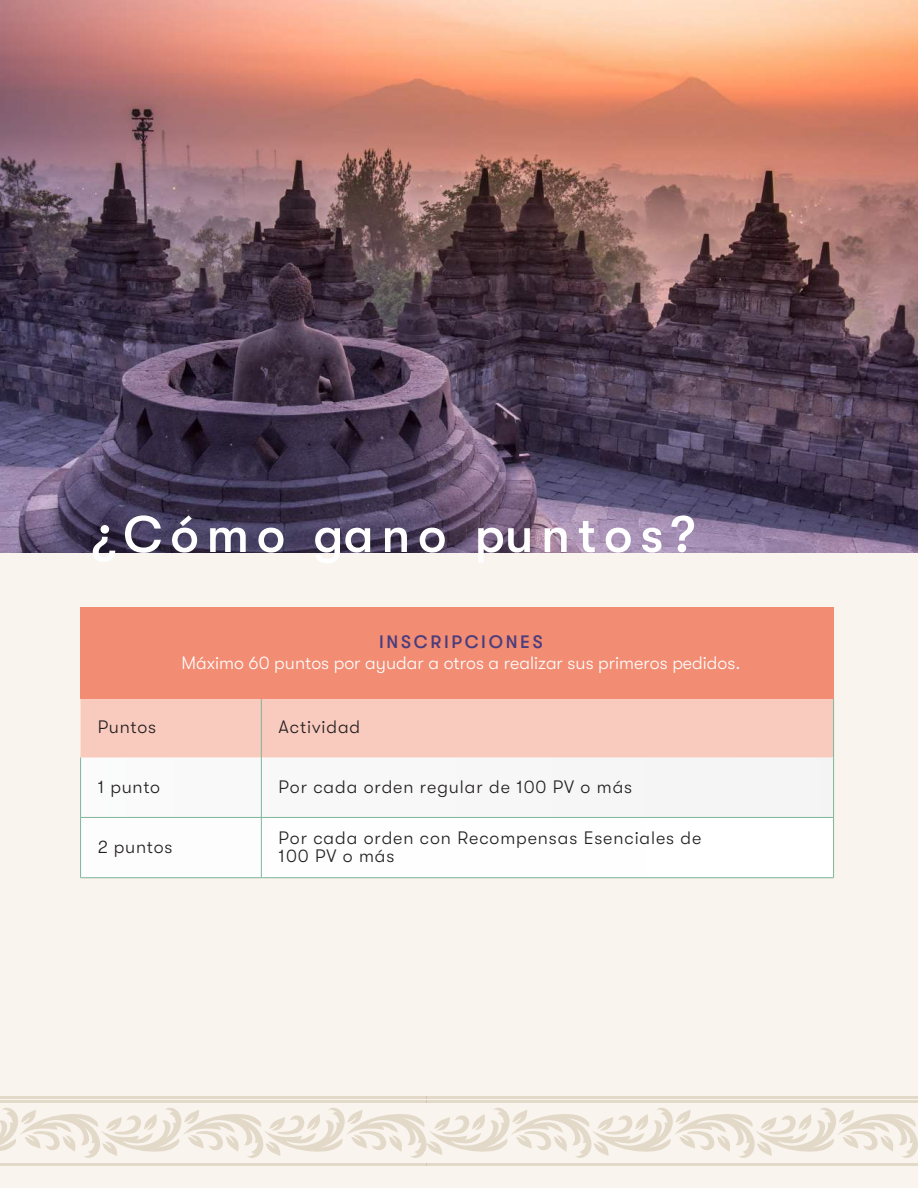
<style>
.page{position:relative;width:918px;height:1188px;background:#f9f4ee}
.page>*{position:absolute;margin:0;border:0;box-sizing:border-box;transform-origin:0 0}
.t1{font:500 51px "GT Walsheim Pro";letter-spacing:.15em;color:#fff}
.t2{font:300 18px/18px "GT Walsheim";letter-spacing:.05em;color:#221f1f}
.t3{font:300 18px "GT Walsheim";color:#fff}
.t4{font:500 18px "GT Walsheim Pro";letter-spacing:.15em;color:#4a3d7d}
.s1{font-family:"GT Walsheim Pro"}
</style>
<div class="page">
<hr style="left:0;top:1100px;width:427px;height:2px;background:#b29b73">
<hr style="left:0;top:1096px;width:427px;height:2px;background:#b29b73">
<hr style="left:0;top:1163px;width:427px;height:3px;background:#b29b73">
<svg style="left:0;top:1107px;width:918px;height:51px"></svg>
<hr style="left:427px;top:1100px;width:491px;height:2px;background:#b29b73">
<hr style="left:427px;top:1096px;width:491px;height:2px;background:#b29b73">
<hr style="left:427px;top:1163px;width:491px;height:3px;background:#b29b73">
<img style="left:0;top:0;width:918px;height:553px">
<div style="left:81px;top:608px;width:753px;height:91px;background:#f28c73"></div>
<div style="left:81px;top:699px;width:752px;height:59px;background:#f9cabe"></div>
<div style="left:81px;top:758px;width:752px;height:119px;background:#fbfbfb"></div>
<hr style="left:80px;top:758px;width:1px;height:59px;background:#80b49b">
<hr style="left:80px;top:817px;width:181px;height:1px;background:#80b49b">
<hr style="left:80px;top:818px;width:1px;height:60px;background:#80b49b">
<hr style="left:261px;top:817px;width:573px;height:1px;background:#80b49b">
<hr style="left:80px;top:877px;width:181px;height:1px;background:#80b49b">
<hr style="left:261px;top:877px;width:573px;height:1px;background:#80b49b">
<hr style="left:261px;top:758px;width:1px;height:59px;background:#80b49b">
<hr style="left:833px;top:758px;width:1px;height:59px;background:#80b49b">
<hr style="left:261px;top:818px;width:1px;height:60px;background:#80b49b">
<hr style="left:833px;top:818px;width:1px;height:60px;background:#80b49b">
<hr style="left:261px;top:699px;width:1px;height:59px;background:#80b49b">
<hr style="left:833px;top:699px;width:1px;height:59px;background:#80b49b">
<h1 class="t1" style="left:92px;top:506px;width:605px">¿Cómo gano puntos?</h1>
<p class="t4" style="left:379px;top:632px;width:165px">INSCRIPCIONES</p>
<p class="t3" style="left:181px;top:653px;width:561px">Máximo 60 puntos por ayudar a otros a realizar sus primeros pedidos.</p>
<p class="t2" style="left:98px;top:718px;width:60px">Puntos</p>
<p class="t2" style="left:279px;top:718px;width:83px">Actividad</p>
<p class="t2" style="left:98px;top:778px;width:64px"><span class="s1">1</span> punto</p>
<p class="t2" style="left:279px;top:778px;width:355px">Por cada orden regular de 100 PV o más</p>
<p class="t2" style="left:98px;top:838px;width:76px"><span class="s1">2</span> puntos</p>
<p class="t2" style="left:279px;top:829px;width:424px">Por cada orden con Recompensas Esenciales de<br>100 PV o más</p>
</div>
